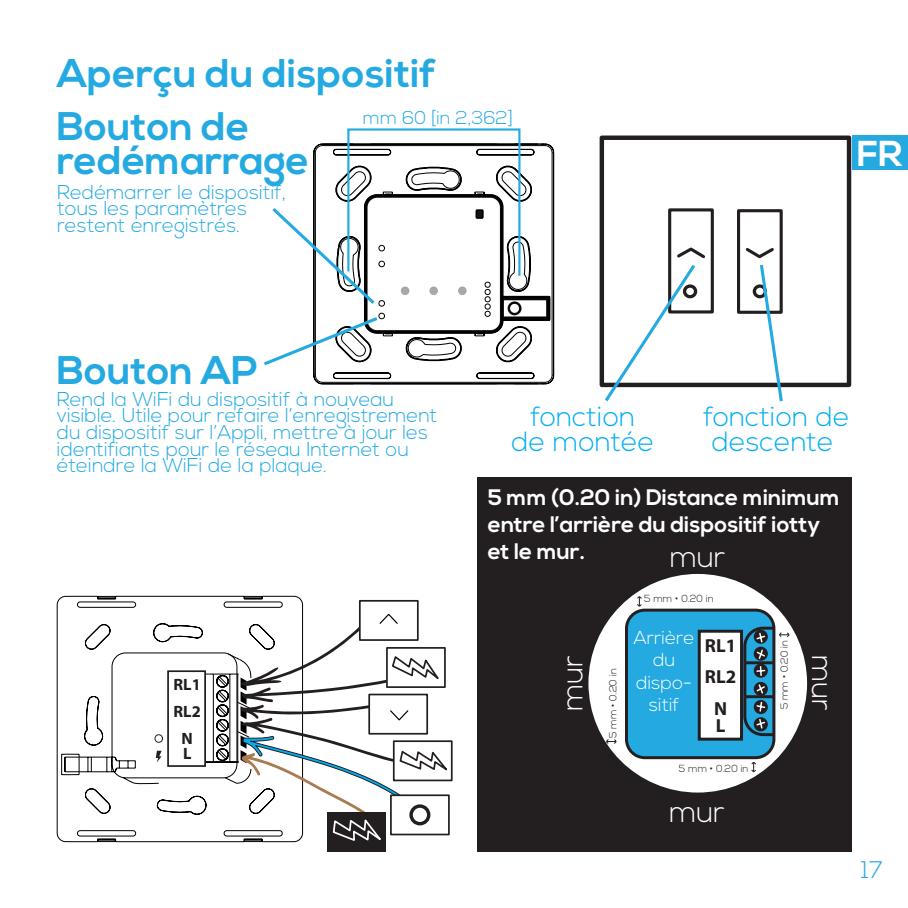
<style>
.page{position:relative;width:908px;height:908px;background:#fff}
.page>*{position:absolute;margin:0;border:0;box-sizing:border-box;transform-origin:0 0}
.Titoli_per_sommario{font:700 40px/33.2px "Nexa";color:#24aae1}
.info_tecniche_princi{font:700 36px "Nexa";color:#fff}
.t1{font:300 29.6px "Nexa";letter-spacing:-.01em;color:#fff}
.t2{font:300 27.6px/25.6px "Nexa";color:#00aeef;text-align:center}
.t3{font:300 24px "Nexa";color:#24aae1}
.t4{font:700 22.4px/26.8px "Nexa";color:#fff}
.t5{font:300 20px/16.8px "Nexa";color:#24aae1}
.t6{font:300 18.8px/22.4px "Nexa";color:#fff;text-align:center}
.t7{font:700 18.8px/31.2px "Myriad Pro";color:#231f20;text-align:center}
.t8{font:300 18.4px "Nexa";color:#24aae1}
.t9{font:700 16.4px/27.2px "Myriad Pro";color:#231f20;text-align:center}
.t10{font:300 10.4px "Nexa";color:#231f20}
</style>
<div class="page">
<div style="left:599px;top:135px;width:251px;height:252px;border:4px solid #231f20"></div>
<div style="left:477px;top:477px;width:373px;height:373px;background:#231f20"></div>
<svg style="left:584px;top:570px;width:226px;height:226px;background:#e0dfdf"></svg>
<div style="left:580px;top:566px;width:234px;height:233px;border:7px solid #231f20;border-radius:50%"></div>
<div style="left:626px;top:610px;width:147px;height:147px;background:#24aae1;border-radius:18px"></div>
<div style="left:624px;top:608px;width:151px;height:150px;border:3px solid #231f20;border-radius:18px"></div>
<svg style="left:601px;top:207px;width:114px;height:195px"></svg>
<svg style="left:684px;top:286px;width:11px;height:10px"></svg>
<div style="left:682px;top:284px;width:15px;height:14px;border:3px solid #231f20;border-radius:50%"></div>
<svg style="left:735px;top:209px;width:49px;height:193px"></svg>
<svg style="left:56px;top:595px;width:247px;height:247px"></svg>
<svg style="left:64px;top:625px;width:141px;height:187px"></svg>
<div style="left:167px;top:670px;width:39px;height:96px;border:2px solid #231f20"></div>
<div style="left:359px;top:599px;width:59px;height:41px;border:2px solid #231f20"></div>
<div style="left:327px;top:811px;width:58px;height:39px;background:#231f20"></div>
<svg style="left:205px;top:610px;width:248px;height:236px"></svg>
<svg style="left:156px;top:750px;width:6px;height:12px"></svg>
<svg style="left:153px;top:732px;width:10px;height:11px"></svg>
<div style="left:852px;top:136px;width:55px;height:34px;background:#24aae1"></div>
<svg style="left:636px;top:595px;width:6px;height:11px"></svg>
<svg style="left:605px;top:738px;width:11px;height:5px"></svg>
<svg style="left:750px;top:761px;width:6px;height:11px"></svg>
<svg style="left:697px;top:625px;width:92px;height:116px"></svg>
<svg style="left:313px;top:368px;width:237px;height:17px"></svg>
<svg style="left:264px;top:128px;width:286px;height:240px"></svg>
<p class="Titoli_per_sommario" style="left:57px;top:58px;width:380px">Aperçu du dispositif</p>
<p class="Titoli_per_sommario" style="left:57px;top:111px;width:253px">Bouton de redémarrage</p>
<p class="t5" style="left:57px;top:184px;width:230px">Redémarrer le dispositif, tous les paramètres restent enregistrés.</p>
<p class="t8" style="left:363px;top:107px;width:152px">mm 60 [in 2,362]</p>
<p class="info_tecniche_princi" style="left:856px;top:133px;width:47px">FR</p>
<p class="Titoli_per_sommario" style="left:57px;top:355px;width:203px">Bouton AP</p>
<p class="t5" style="left:57px;top:391px;width:382px">Rend la WiFi du dispositif à nouveau visible. Utile pour refaire l’enregistrement du dispositif sur l’Appli, mettre à jour les identifiants pour le réseau Internet ou éteindre la WiFi de la plaque.</p>
<p class="t9" style="left:173px;top:669px;width:29px">RL1<br>RL2<br>N</p>
<p class="t9" style="left:183px;top:739px;width:10px">L</p>
<p class="t2" style="left:511px;top:404px;width:144px">fonction de montée</p>
<p class="t2" style="left:703px;top:404px;width:148px">fonction de descente</p>
<p class="t4" style="left:487px;top:484px;width:353px">5 mm (0.20 in) Distance minimum entre l’arrière du dispositif iotty et le mur.</p>
<p class="t1" style="left:669px;top:540px;width:57px">mur</p>
<p class="t1" style="left:555px;top:710px;width:57px;rotate:-90deg">mur</p>
<p class="t10" style="left:606px;top:737px;width:71px;rotate:-90deg">5 mm • 0.20 in</p>
<p class="t10" style="left:644px;top:592px;width:71px">5 mm • 0.20 in</p>
<p class="t6" style="left:633px;top:626px;width:62px">Arrière du dispo&shy;sitif</p>
<p class="t7" style="left:704px;top:629px;width:33px">RL1<br>RL2<br>N</p>
<p class="t7" style="left:715px;top:709px;width:11px">L</p>
<p class="t10" style="left:678px;top:762px;width:71px">5 mm • 0.20 in</p>
<p class="t1" style="left:669px;top:794px;width:57px">mur</p>
<p class="t10" style="left:777px;top:709px;width:71px;rotate:-90deg">5 mm • 0.20 in</p>
<p class="t1" style="left:839px;top:655px;width:57px;rotate:90deg">mur</p>
<p class="t3" style="left:860px;top:855px;width:24px">17</p>
</div>
